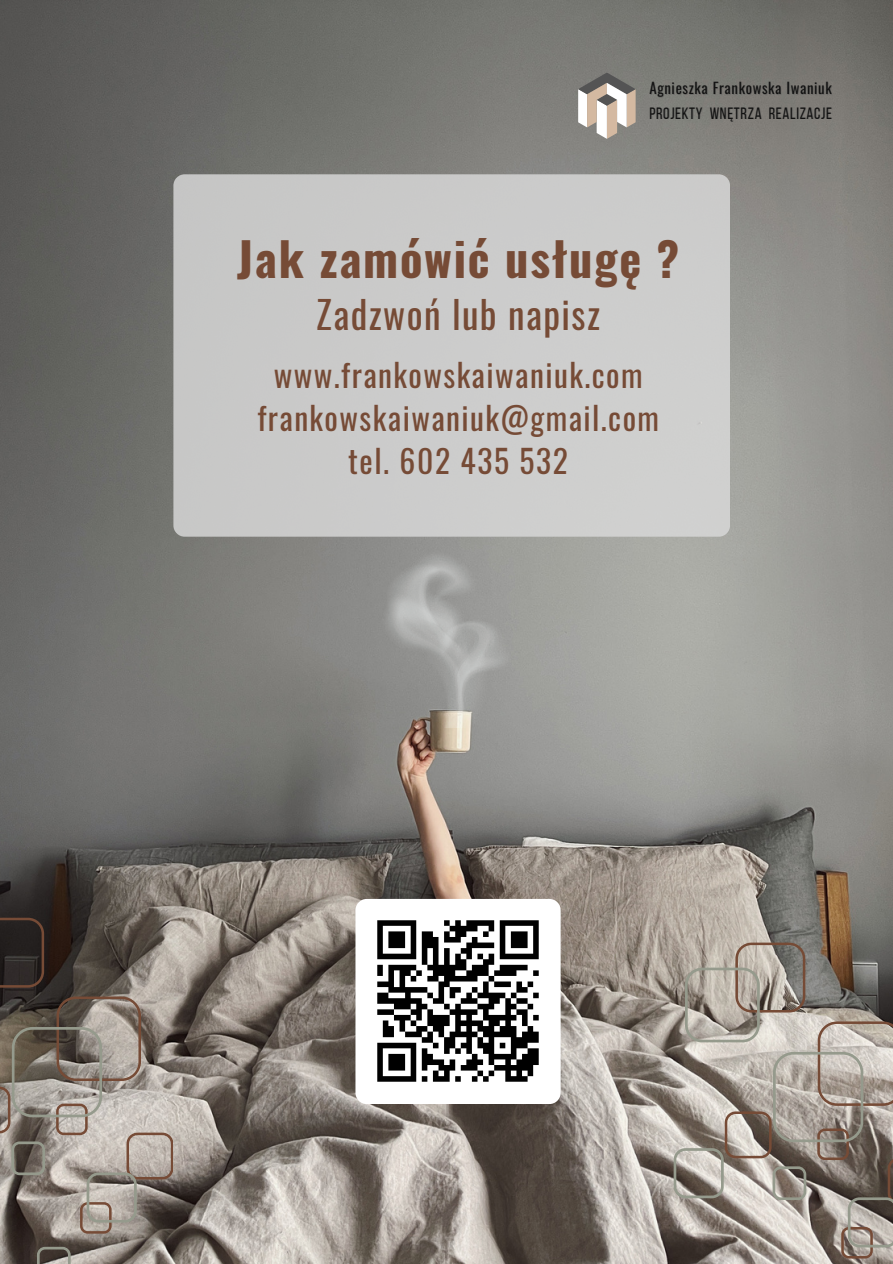
<style>
.page{position:relative;width:893px;height:1264px;background:#fff}
.page>*{position:absolute;margin:0;border:0;box-sizing:border-box;transform-origin:0 0}
.t1{font:700 46.5px "Oswald";letter-spacing:.04em;color:#764b36}
.t2{font:37.5px "Oswald";letter-spacing:.04em;color:#764b36}
.t3{font:31.65px "Oswald";letter-spacing:.045em;color:#764b36}
.t4{font:16.35px "Bebas Neue";letter-spacing:.045em;color:#121212}
.t5{font:14.85px "Oswald";letter-spacing:.045em;color:#121212}
</style>
<div class="page">
<img style="left:0;top:0;width:892px;height:1263px">
<div style="left:173px;top:174px;width:557px;height:362px;background:#cbcbcb;border-radius:11px"></div>
<img style="left:381px;top:551px;width:131px;height:176px">
<svg style="left:578px;top:73px;width:57px;height:66px"></svg>
<img style="left:355px;top:898px;width:205px;height:205px;border-radius:11px">
<svg style="left:0;top:917px;width:44px;height:70px;background:#2f2724"></svg>
<svg style="left:0;top:996px;width:173px;height:237px;background:#938a82"></svg>
<svg style="left:37px;top:1246px;width:34px;height:17px"></svg>
<svg style="left:673px;top:942px;width:219px;height:316px;background:#a0978f"></svg>
<p class="t5" style="left:649px;top:76px;width:184px">Agnieszka Frankowska Iwaniuk</p>
<p class="t4" style="left:649px;top:106px;width:184px">PROJEKTY WNĘTRZA REALIZACJE</p>
<p class="t1" style="left:237px;top:222px;width:444px">Jak zamówić usługę ?</p>
<p class="t2" style="left:316px;top:286px;width:285px">Zadzwoń lub napisz</p>
<p class="t3" style="left:274px;top:351px;width:370px">www.frankowskaiwaniuk.com</p>
<p class="t3" style="left:257px;top:393px;width:403px">frankowskaiwaniuk@gmail.com</p>
<p class="t3" style="left:348px;top:436px;width:221px">tel. 602 435 532</p>
</div>
